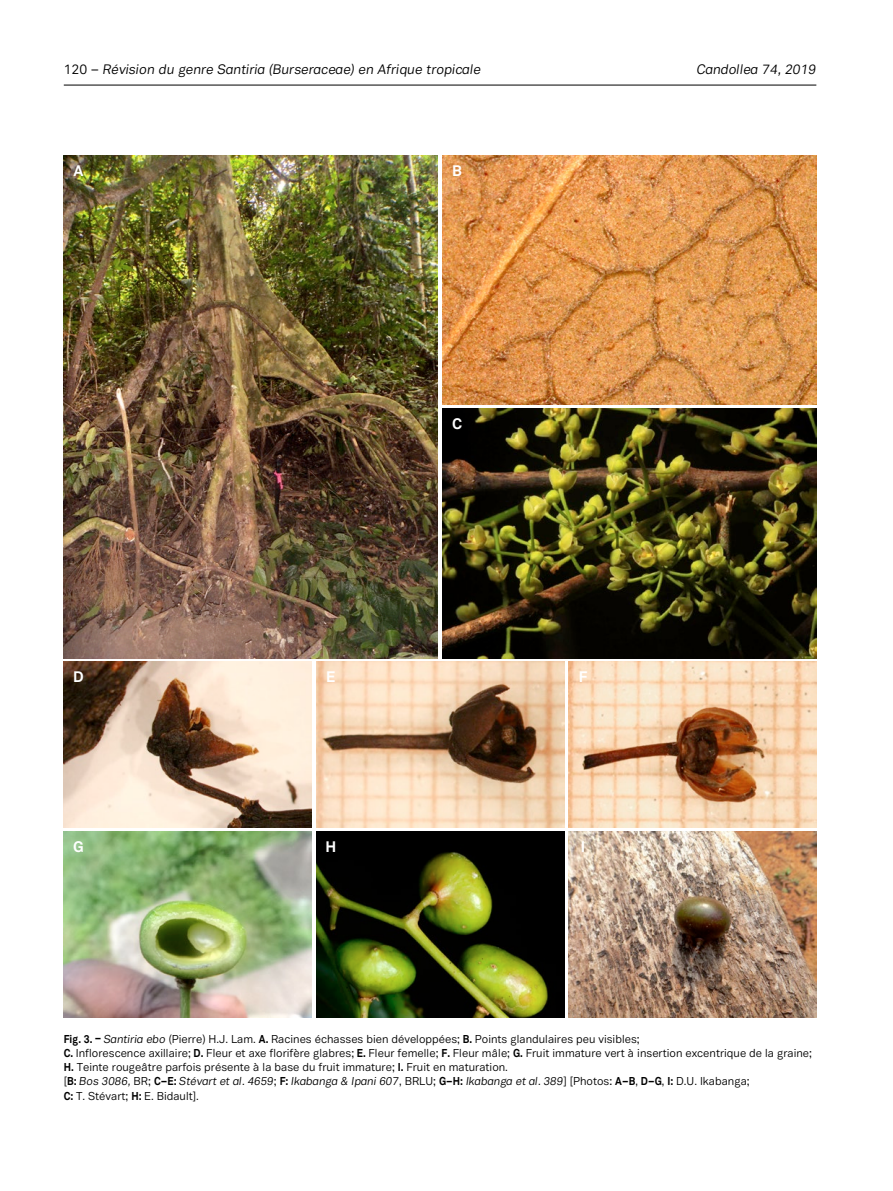
<style>
.page{position:relative;width:893px;height:1191px;background:#fff}
.page>*{position:absolute;margin:0;border:0;box-sizing:border-box;transform-origin:0 0}
.t1{font:700 15px "Vaud";color:#fff}
.t2{font:italic 13.5px "Vaud";color:#000}
.t3{font:11.25px/14.2px "Vaud";color:#000}
.s1{font-style:normal}
.s2{font-weight:700}
.s3{font-style:italic}
</style>
<div class="page">
<hr style="left:64px;top:85px;width:752px;height:1px;background:#000">
<img style="left:442px;top:155px;width:374px;height:250px">
<img style="left:442px;top:408px;width:374px;height:250px">
<img style="left:64px;top:831px;width:248px;height:186px">
<img style="left:316px;top:831px;width:248px;height:186px">
<img style="left:568px;top:831px;width:248px;height:186px">
<img style="left:64px;top:155px;width:374px;height:503px">
<img style="left:64px;top:662px;width:248px;height:165px">
<img style="left:316px;top:662px;width:248px;height:165px">
<img style="left:568px;top:662px;width:248px;height:165px">
<p class="t2" style="left:64px;top:61px;width:419px"><span class="s1">120 –</span> Révision du genre Santiria (Burseraceae) en Afrique tropicale</p>
<p class="t2" style="left:697px;top:61px;width:121px">Candollea 74, 2019</p>
<h1 class="t1" style="left:74px;top:161px;width:12px">A</h1>
<h1 class="t1" style="left:452px;top:161px;width:11px">B</h1>
<h1 class="t1" style="left:73px;top:667px;width:12px">D</h1>
<h1 class="t1" style="left:73px;top:837px;width:12px">G</h1>
<h1 class="t1" style="left:326px;top:667px;width:11px">E</h1>
<h1 class="t1" style="left:325px;top:837px;width:12px">H</h1>
<h1 class="t1" style="left:452px;top:414px;width:12px">C</h1>
<h1 class="t1" style="left:579px;top:667px;width:10px">F</h1>
<h1 class="t1" style="left:581px;top:837px;width:6px">I</h1>
<p class="t3" style="left:64px;top:1031px;width:750px"><span class="s2">Fig. 3. –</span> <span class="s3">Santiria ebo</span> (Pierre) H.J. Lam. <span class="s2">A.</span> Racines échasses bien développées; <span class="s2">B.</span> Points glandulaires peu visibles;<br><span class="s2">C.</span> Inflorescence axillaire; <span class="s2">D.</span> Fleur et axe florifère glabres; <span class="s2">E.</span> Fleur femelle; <span class="s2">F.</span> Fleur mâle; <span class="s2">G.</span> Fruit immature vert à insertion excentrique de la graine; <span class="s2">H.</span> Teinte rougeâtre parfois présente à la base du fruit immature; <span class="s2">I.</span> Fruit en maturation.<br>[<span class="s2">B:</span> <span class="s3">Bos 3086,</span> BR; <span class="s2">C–E:</span> <span class="s3">Stévart et al. 4659</span>; <span class="s2">F:</span> <span class="s3">Ikabanga &amp; Ipani 607</span>, BRLU; <span class="s2">G–H:</span> <span class="s3">Ikabanga et al. 389</span>] [Photos: <span class="s2">A–B</span>, <span class="s2">D–G</span>, <span class="s2">I:</span> D.U. Ikabanga;<br><span class="s2">C:</span> T. Stévart; <span class="s2">H:</span> E. Bidault].</p>
</div>
